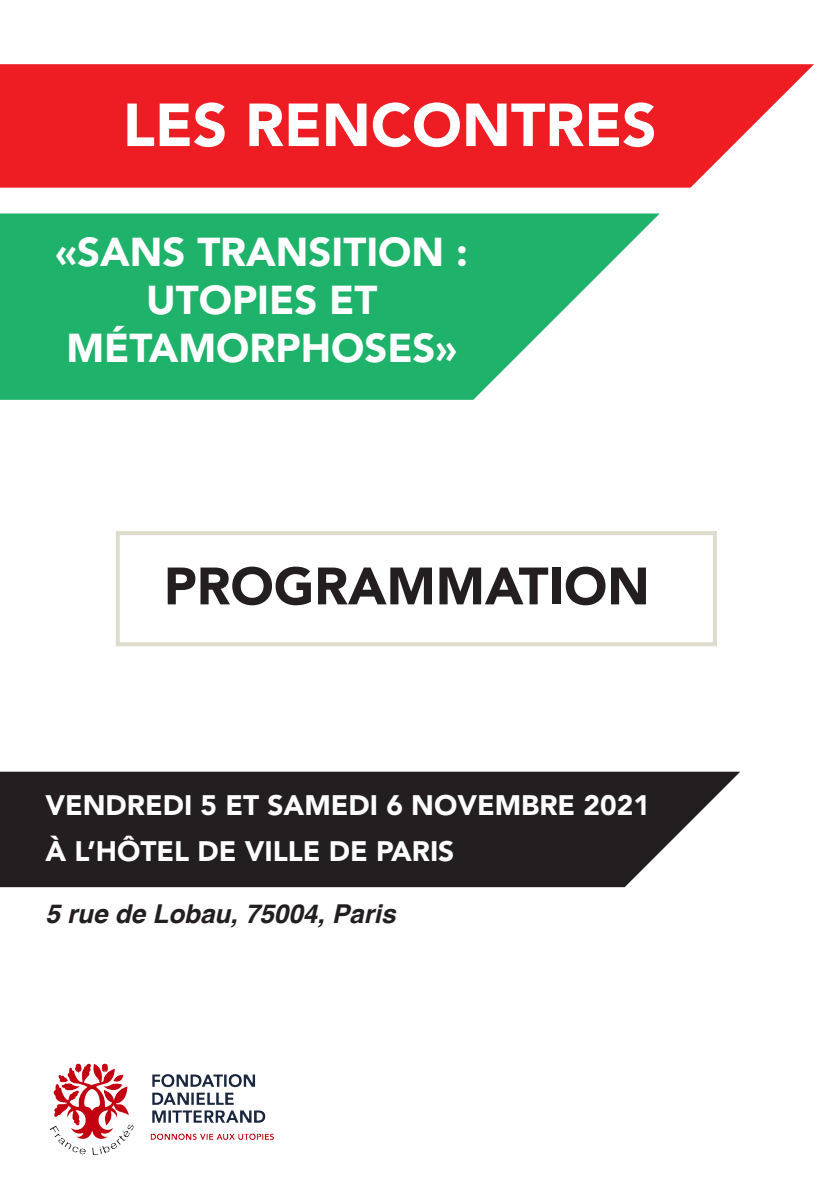
<style>
.page{position:relative;width:840px;height:1191px;background:#fff}
.page>*{position:absolute;margin:0;border:0;box-sizing:border-box;transform-origin:0 0}
.t1{font:900 60px "Avenir";color:#fff}
.t2{font:900 52px "Avenir";color:#231f20}
.t3{font:900 40px/48px "Avenir";color:#fff;text-align:center}
.t4{font:900 28px "Avenir";color:#fff}
.t5{font:italic 700 26px "Helvetica";color:#231f20}
</style>
<div class="page">
<svg style="left:0;top:64px;width:813px;height:124px;background:#ef2e34"></svg>
<svg style="left:0;top:771px;width:739px;height:116px;background:#353132"></svg>
<svg style="left:0;top:213px;width:659px;height:187px;background:#3ebd7f"></svg>
<img style="left:49px;top:1063px;width:225px;height:92px">
<div style="left:116px;top:531px;width:600px;height:115px;border:4px solid #dcdbcc"></div>
<p class="t1" style="left:123px;top:89px;width:535px">LES RENCONTRES</p>
<p class="t3" style="left:56px;top:227px;width:413px">«SANS TRANSITION :</p>
<p class="t3" style="left:66px;top:275px;width:392px">UTOPIES ET<br>MÉTAMORPHOSES»</p>
<p class="t2" style="left:164px;top:555px;width:487px">PROGRAMMATION</p>
<p class="t4" style="left:45px;top:788px;width:605px">VENDREDI 5 ET SAMEDI 6 NOVEMBRE 2021</p>
<p class="t4" style="left:45px;top:834px;width:410px">À L’HÔTEL DE VILLE DE PARIS</p>
<p class="t5" style="left:45px;top:892px;width:351px">5 rue de Lobau, 75004, Paris</p>
</div>
